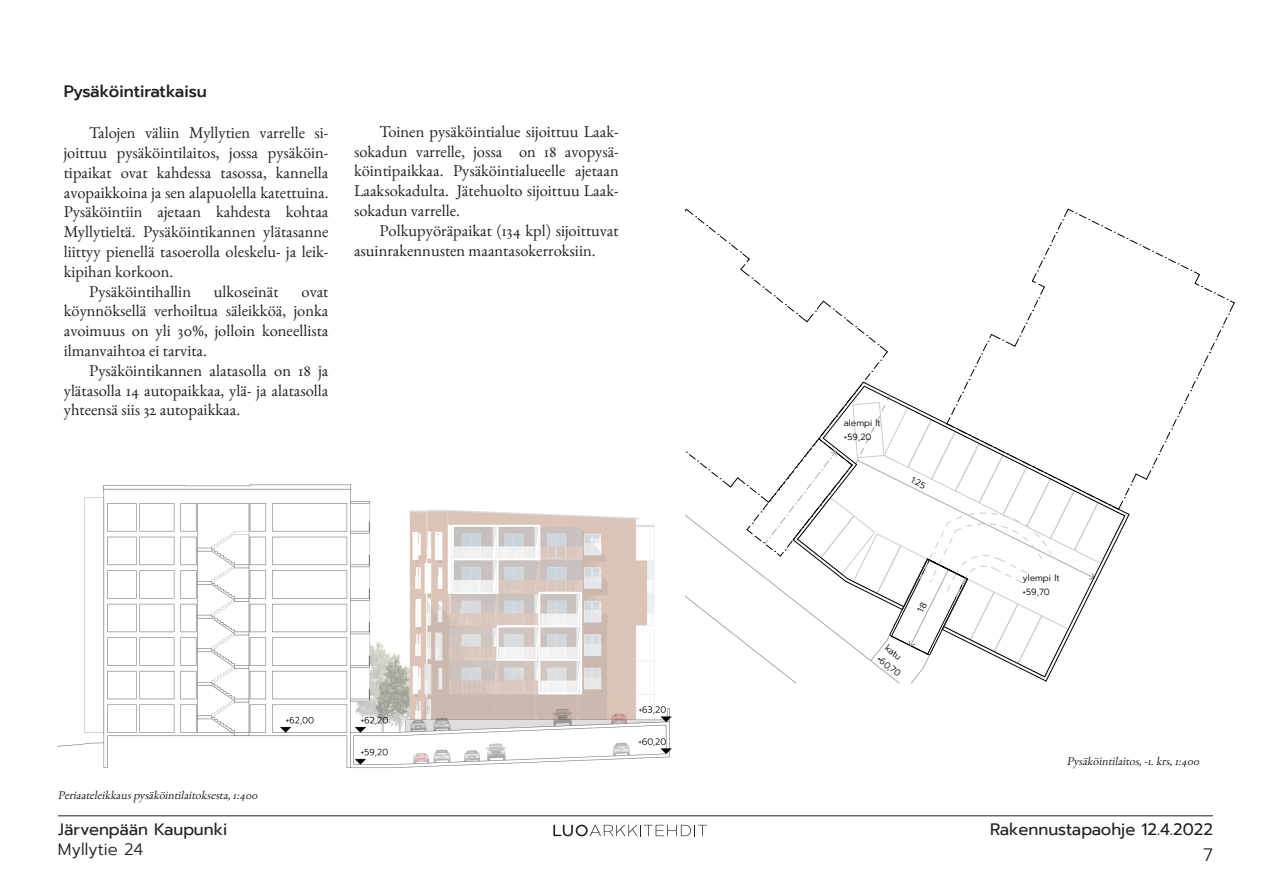
<style>
.page{position:relative;width:1263px;height:893px;background:#fff}
.page>*{position:absolute;margin:0;border:0;box-sizing:border-box;transform-origin:0 0}
.t1{font:300 18px "Prompt";color:#231f20}
.Leipäteksti{font:16.5px/19.8px "EB Garamond";color:#231f20;text-align:justify}
.t2{font:16.5px "Prompt";color:#231f20}
.Väliotsikko{font:500 16.5px "Prompt";color:#231f20}
.t3{font:300 16.5px "Prompt";color:#231f20}
.Kuvateksit{font:italic 12px "EB Garamond";color:#231f20}
.t4{font:300 9px/13.5px "Prompt";color:#000}
</style>
<div class="page">
<svg style="left:553px;top:825px;width:154px;height:11px"></svg>
<hr style="left:58px;top:815px;width:1155px;height:1px;background:#231f20">
<img style="left:58px;top:484px;width:614px;height:284px">
<svg style="left:685px;top:209px;width:550px;height:474px"></svg>
<p class="Väliotsikko" style="left:64px;top:80px;width:145px">Pysäköintiratkaisu</p>
<p class="Leipäteksti" style="left:64px;top:122px;width:266px;text-indent:26px">Talojen väliin Myllytien varrelle si&shy;joittuu pysäköintilaitos, jossa pysäköin&shy;tipaikat ovat kahdessa tasossa, kannella avopaikkoina ja sen alapuolella katettuina.<br>Pysäköintiin ajetaan kahdesta kohtaa Myllytieltä. Pysäköintikannen ylätasanne liittyy pienellä tasoerolla oleskelu- ja leik&shy;kipihan korkoon.</p>
<p class="Leipäteksti" style="left:89px;top:281px;width:103px">Pysäköintihallin</p>
<p class="Leipäteksti" style="left:214px;top:281px;width:66px">ulkoseinät</p>
<p class="Leipäteksti" style="left:64px;top:281px;width:266px;text-indent:238px">ovat köynnöksellä verhoiltua säleikköä, jonka avoimuus on yli 30%, jolloin koneellista ilmanvaihtoa ei tarvita.</p>
<p class="Leipäteksti" style="left:64px;top:360px;width:266px;text-indent:26px">Pysäköintikannen alatasolla on 18 ja ylätasolla 14 autopaikkaa, ylä- ja alatasolla yhteensä siis 32 autopaikkaa.</p>
<p class="Leipäteksti" style="left:354px;top:121px;width:266px;text-indent:26px">Toinen pysäköintialue sijoittuu Laak&shy;sokadun varrelle, jossa on 18 avopysä&shy;köintipaikkaa. Pysäköintialueelle ajetaan Laaksokadulta. Jätehuolto sijoittuu Laak&shy;sokadun varrelle.</p>
<p class="Leipäteksti" style="left:354px;top:220px;width:266px;text-indent:26px">Polkupyöräpaikat (134 kpl) sijoittuvat asuinrakennusten maantasokerroksiin.</p>
<p class="Kuvateksit" style="left:58px;top:785px;width:204px">Periaateleikkauspysäköintilaitoksesta,1:400</p>
<p class="t2" style="left:58px;top:818px;width:171px">Järvenpään Kaupunki</p>
<p class="t3" style="left:58px;top:838px;width:87px">Myllytie 24</p>
<p class="t4" style="left:844px;top:417px;width:38px">alempi lt +59,20</p>
<p class="t4" style="left:914px;top:474px;width:17px;rotate:26deg">1:25</p>
<p class="t4" style="left:890px;top:642px;width:29px;rotate:38deg">katu +60,70</p>
<p class="t4" style="left:1022px;top:572px;width:39px">ylempi lt +59,70</p>
<p class="Kuvateksit" style="left:1067px;top:752px;width:137px">Pysäköintilaitos,-1.krs,1:400</p>
<p class="t2" style="left:990px;top:818px;width:224px">Rakennustapaohje 12.4.2022</p>
<p class="t1" style="left:1203px;top:842px;width:11px">7</p>
</div>
